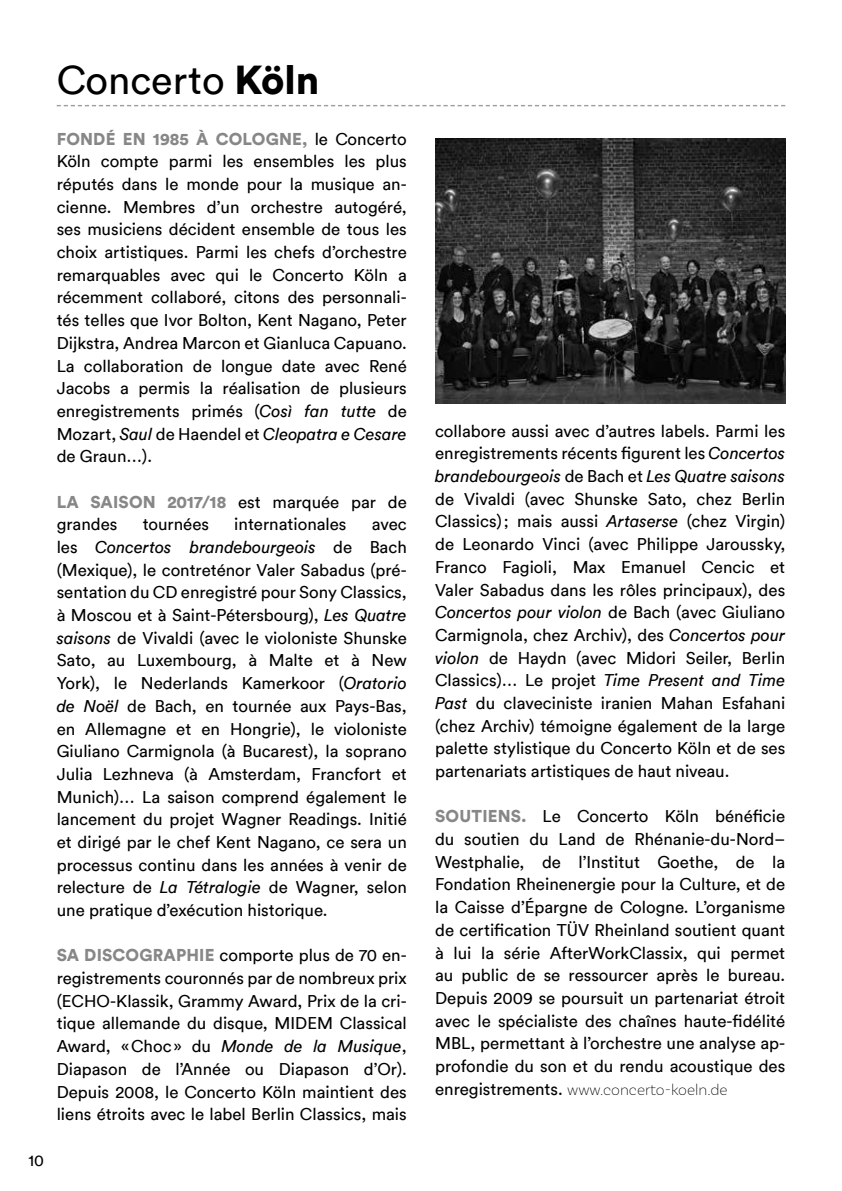
<style>
.page{position:relative;width:842px;height:1191px;background:#fff}
.page>*{position:absolute;margin:0;border:0;box-sizing:border-box;transform-origin:0 0}
.t1{font:40px "Circular";color:#000}
.t2{font:17px/22.6px "Circular";color:#000;text-align:justify}
.t3{font:900 17px "Circular Std";letter-spacing:.01em;color:#878787}
.t4{font:200 16px "Basic Sans";color:#000}
.t5{font:16px "Circular";color:#000}
.s1{font-family:"Circular Std";font-weight:900}
.s2{font-family:"Circular";font-weight:400;color:#000}
.s3{font-style:italic}
.s4{font-family:"Circular Std";font-weight:900;color:#878787}
.s5{font-family:"Circular";font-weight:400;font-size:17px}
</style>
<div class="page">
<svg style="left:57px;top:105px;width:728px;height:1px"></svg>
<img style="left:435px;top:139px;width:350px;height:264px">
<p class="t5" style="left:28px;top:1149px;width:17px">10</p>
<h1 class="t1" style="left:57px;top:53px;width:264px">Concerto <span class="s1">Köln</span></h1>
<p class="t3" style="left:57px;top:127px;width:352px">FONDÉ EN 1985 À COLOGNE, <span class="s2">le Concerto</span></p>
<p class="t2" style="left:57px;top:149px;width:352px">Köln compte parmi les ensembles les plus réputés dans le monde pour la musique an&shy;cienne. Membres d’un orchestre autogéré, ses musiciens décident ensemble de tous les choix artistiques. Parmi les chefs d’orchestre remarquables avec qui le Concerto Köln a récemment collaboré, citons des personnali&shy;tés telles que Ivor Bolton, Kent Nagano, Peter Dijkstra, Andrea Marcon et Gianluca Capuano.<br>La collaboration de longue date avec René Jacobs a permis la réalisation de plusieurs enregistrements primés (<span class="s3">Così fan tutte</span> de Mozart, <span class="s3">Saul</span> de Haendel et <span class="s3">Cleopatra e Cesare </span>de Graun…).</p>
<p class="t3" style="left:57px;top:490px;width:352px">LA SAISON 2017/18 <span class="s2">est marquée par de</span></p>
<p class="t2" style="left:57px;top:512px;width:62px">grandes</p>
<p class="t2" style="left:143px;top:512px;width:68px">tournées</p>
<p class="t2" style="left:234px;top:512px;width:114px">internationales</p>
<p class="t2" style="left:57px;top:512px;width:352px;text-indent:315px">avec les <span class="s3">Concertos brandebourgeois</span> de Bach (Mexique), le contreténor Valer Sabadus (pré&shy;sentation du CD enregistré pour Sony Classics, à Moscou et à Saint-Pétersbourg), <span class="s3">Les Quatre saisons</span> de Vivaldi (avec le violoniste Shunske Sato, au Luxembourg, à Malte et à New York), le Nederlands Kamerkoor (<span class="s3">Oratorio de Noël</span> de Bach, en tournée aux Pays-Bas, en Allemagne et en Hongrie), le violoniste Giuliano Carmignola (à Bucarest), la soprano Julia Lezhneva (à Amsterdam, Francfort et Munich)… La saison comprend également le lancement du projet Wagner Readings. Initié et dirigé par le chef Kent Nagano, ce sera un processus continu dans les années à venir de relecture de <span class="s3">La Tétralogie</span> de Wagner, selon une pratique d’exécution historique.</p>
<p class="t2" style="left:57px;top:943px;width:352px"><span class="s4">SA DISCOGRAPHIE</span> comporte plus de 70 en&shy;registrements couronnés par de nombreux prix (ECHO-Klassik, Grammy Award, Prix de la cri&shy;tique allemande du disque, MIDEM Classical Award, «Choc» du <span class="s3">Monde de la Musique</span>, Diapason de l’Année ou Diapason d’Or).<br>Depuis 2008, le Concerto Köln maintient des liens étroits avec le label Berlin Classics, mais</p>
<p class="t2" style="left:435px;top:419px;width:352px">collabore aussi avec d’autres labels. Parmi les enregistrements récents figurent les <span class="s3">Concertos brandebourgeois</span> de Bach et <span class="s3">Les Quatre saisons </span>de Vivaldi (avec Shunske Sato, chez Berlin Classics); mais aussi <span class="s3">Artaserse</span> (chez Virgin) de Leonardo Vinci (avec Philippe Jaroussky, Franco Fagioli, Max Emanuel Cencic et Valer Sabadus dans les rôles principaux), des <span class="s3">Concertos pour violon</span> de Bach (avec Giuliano Carmignola, chez Archiv), des <span class="s3">Concertos pour violon</span> de Haydn (avec Midori Seiler, Berlin Classics)… Le projet <span class="s3">Time Present and Time Past</span> du claveciniste iranien Mahan Esfahani (chez Archiv) témoigne également de la large palette stylistique du Concerto Köln et de ses partenariats artistiques de haut niveau.</p>
<p class="t2" style="left:435px;top:804px;width:352px"><span class="s4">SOUTIENS.</span> Le Concerto Köln bénéficie du soutien du Land de Rhénanie-du-Nord– Westphalie, de l’Institut Goethe, de la Fondation Rheinenergie pour la Culture, et de la Caisse d’Épargne de Cologne. L’organisme de certification TÜV Rheinland soutient quant à lui la série AfterWorkClassix, qui permet au public de se ressourcer après le bureau.<br>Depuis 2009 se poursuit un partenariat étroit avec le spécialiste des chaînes haute-fidélité MBL, permettant à l’orchestre une analyse ap&shy;profondie du son et du rendu acoustique des</p>
<p class="t4" style="left:435px;top:1079px;width:294px"><span class="s5">enregistrements.</span> www.concerto-koeln.de</p>
</div>
